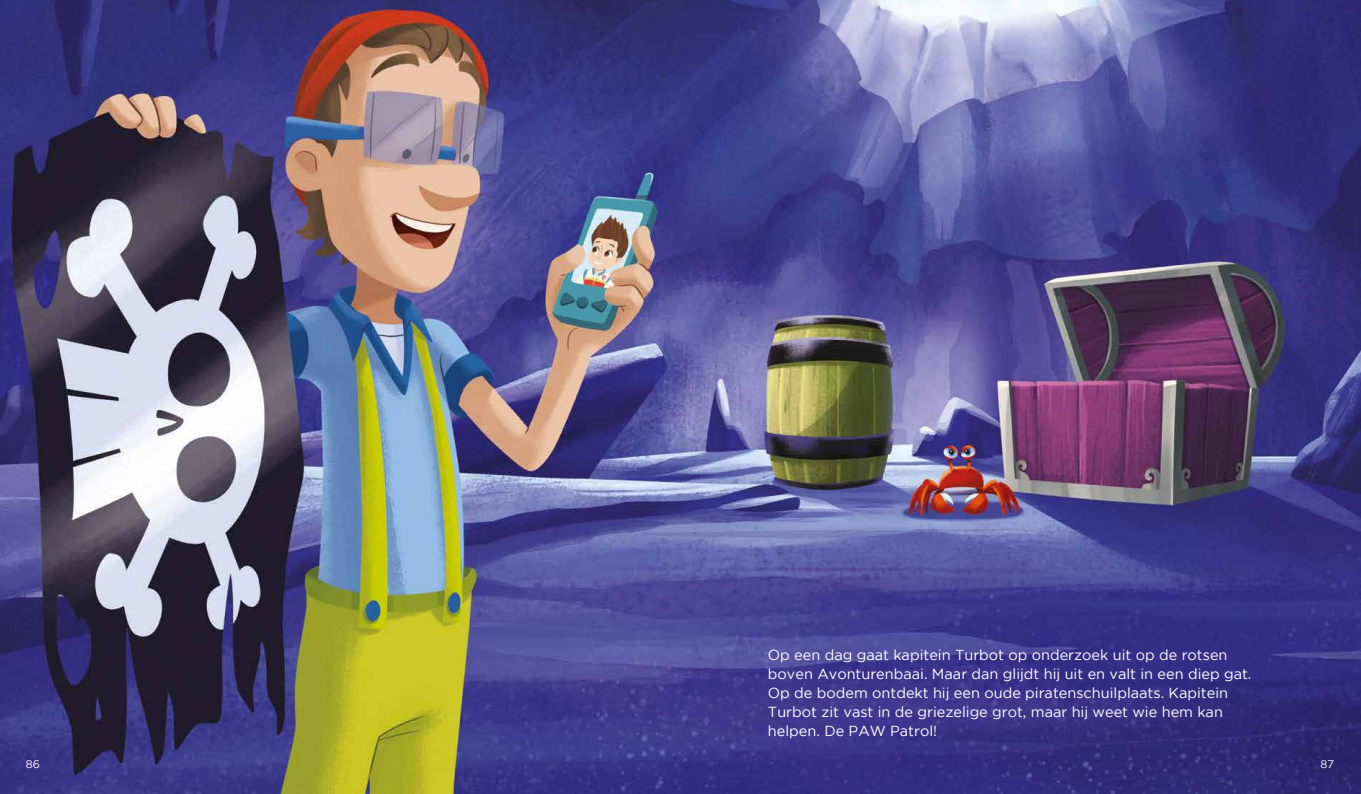
<style>
.page{position:relative;width:1361px;height:794px;background:#fff}
.page>*{position:absolute;margin:0;border:0;box-sizing:border-box;transform-origin:0 0}
.t1{font:14.5px/19px "Gotham";color:#fff}
.t2{font:14.5px "Billy";color:#fff}
.t3{font:11px "Gotham";color:#fff}
</style>
<div class="page">
<img style="left:0;top:0;width:1361px;height:794px">
<p class="t2" style="left:776px;top:647px;width:371px">griezelige grot, maar hij weet wie hem kan helpen. De PAW Patrol!</p>
<p class="t1" style="left:768px;top:664px;width:485px">boven Avonturenbaai. Maar dan glijdt hij uit en valt in een diep gat.<br>Op de bodem ontdekt hij een oude piratenschuilplaats. Kapitein Turbot zit vast in de griezelige grot, maar hij weet wie hem kan helpen. De PAW Patrol!</p>
<p class="t1" style="left:768px;top:645px;width:461px">Op e n dag ga t kapit in Turbot op onderzoek uit op de rotsen</p>
<p class="t3" style="left:26px;top:758px;width:16px">86</p>
<p class="t3" style="left:1320px;top:758px;width:15px">87</p>
</div>
